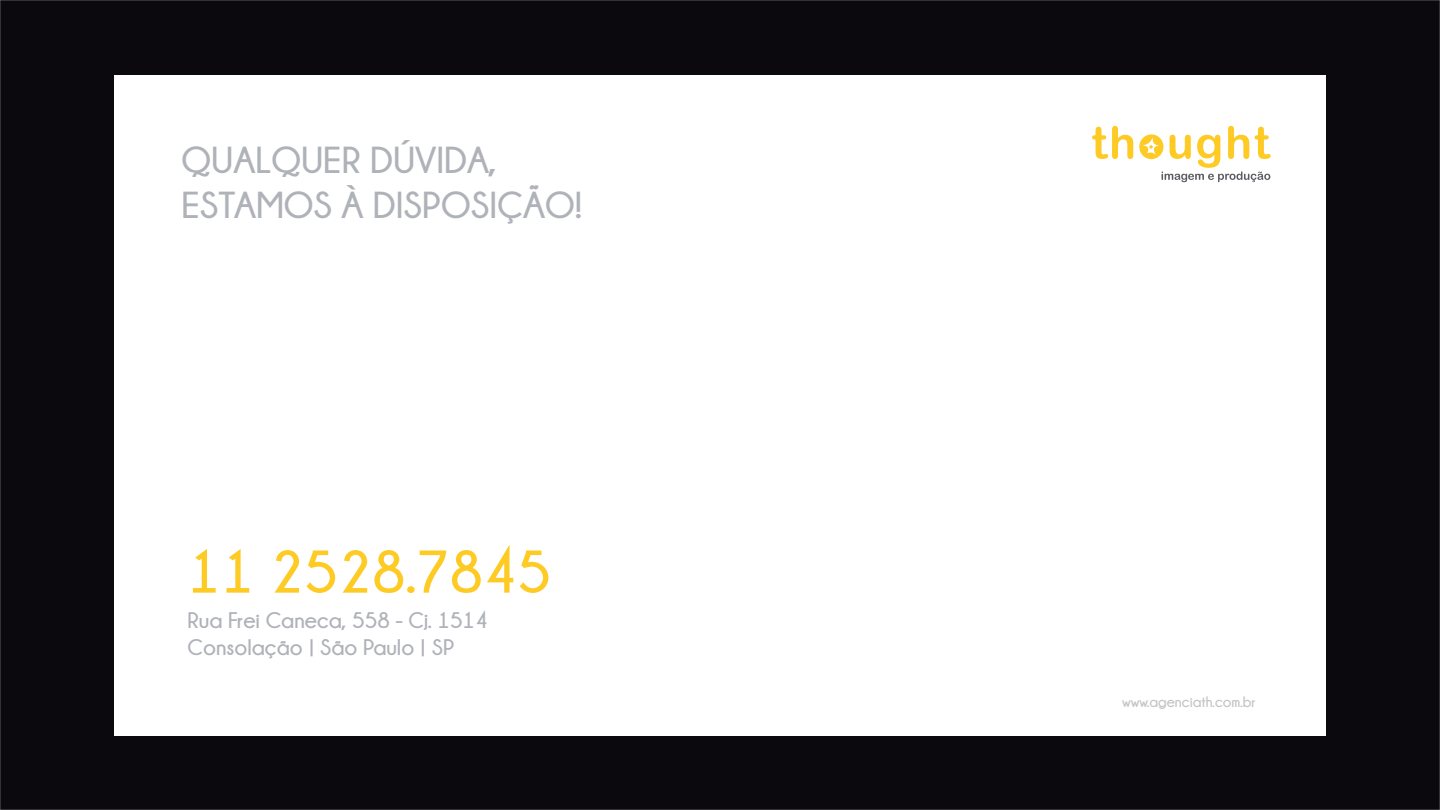
<style>
.page{position:relative;width:1440px;height:810px;background:#0b090d}
.page>*{position:absolute;margin:0;border:0;box-sizing:border-box;transform-origin:0 0}
.t1{font:700 60px "Champagne&Limousines";color:#feca24}
.t2{font:700 37.5px/45px "Champagne&Limousines";color:#afb2b8}
.t3{font:700 22.5px/27px "Champagne&Limousines";color:#afb2b8}
.t4{font:700 15px "Champagne&Limousines";color:#c4c5c9}
</style>
<div class="page">
<div style="left:114px;top:75px;width:1212px;height:661px;background:#fff"></div>
<svg style="left:1092px;top:126px;width:41px;height:33px"></svg>
<svg style="left:1139px;top:126px;width:132px;height:56px"></svg>
<h2 class="t2" style="left:182px;top:137px;width:402px">QUALQUER DÚVIDA,<br>ESTAMOS À DISPOSIÇÃO!</h2>
<h1 class="t1" style="left:188px;top:539px;width:365px">11 2528.7845</h1>
<p class="t3" style="left:188px;top:607px;width:302px">Rua Frei Caneca, 558 - Cj. 1514<br>Consolação | São Paulo | SP</p>
<p class="t4" style="left:1122px;top:693px;width:135px">www.agenciath.com.br</p>
</div>
